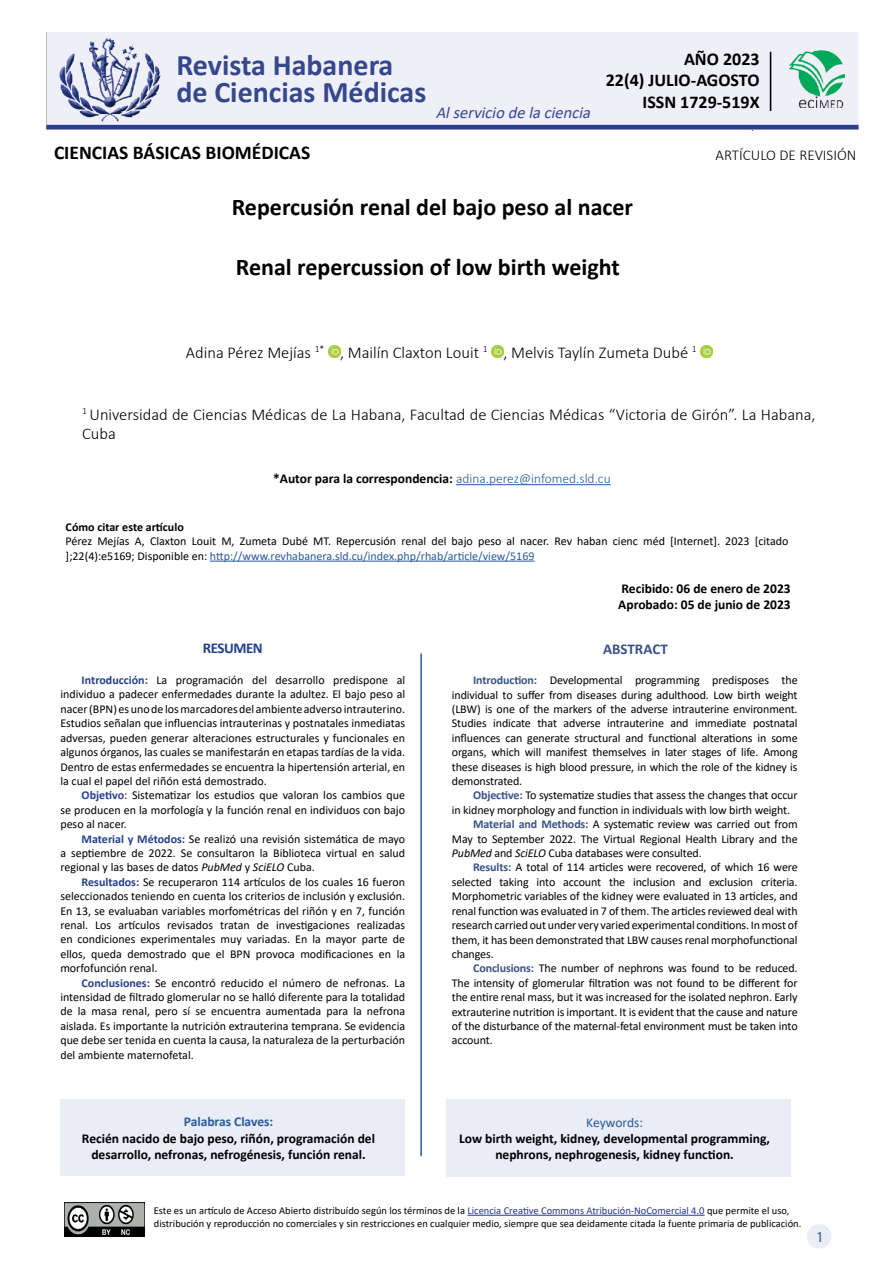
<style>
.page{position:relative;width:893px;height:1263px;background:#fff}
.page>*{position:absolute;margin:0;border:0;box-sizing:border-box;transform-origin:0 0}
.t1{font:700 30px/27px "Calibri";color:#36488c}
.t2{font:700 24px "Calibri";color:#000}
.t3{font:700 19.5px "Calibri";color:#000}
.t4{font:700 18px/21.6px "Calibri";color:#000;text-align:right}
.t5{font:300 16.5px/19.8px "Calibri";color:#000}
.t6{font:italic 16.5px "Calibri";color:#36488c}
.t7{font:300 15px "Calibri";color:#000}
.t8{font:700 15px "Calibri";color:#395288}
.t9{font:700 15px "Calibri";letter-spacing:-.03em;color:#243f8e}
.t10{font:15px "Myriad Pro";color:#275b9b}
.t11{font:700 13.5px/16.2px "Calibri";color:#000;text-align:center}
.t12{font:700 13.5px "Calibri";color:#275b9b}
.t13{font:13.5px "Calibri";letter-spacing:-.005em;color:#275b9b}
.t14{font:12px/14.4px "Calibri";letter-spacing:-.01em;color:#000;text-align:justify}
.t15{font:700 12px "Calibri";color:#000}
.t16{font:10.5px/12.6px "Calibri";color:#000}
.s1{font-weight:300;color:#275b9b}
.s2{color:#275b9b}
.s3{font-weight:700;color:#243f8e}
.s4{font-style:italic}
.s5{font-weight:700;color:#395288}
.s6{color:#283583}
</style>
<div class="page">
<div style="left:807px;top:1224px;width:24px;height:24px;background:#eaecf6;border-radius:50%"></div>
<img style="left:65px;top:1202px;width:80px;height:34px">
<hr style="left:467px;top:1215px;width:238px;height:1px;background:#283583">
<img style="left:47px;top:33px;width:812px;height:97px">
<hr style="left:420px;top:653px;width:2px;height:503px;background:#275b9b">
<svg style="left:328px;top:346px;width:12px;height:12px"></svg>
<svg style="left:491px;top:346px;width:12px;height:12px"></svg>
<svg style="left:701px;top:346px;width:11px;height:12px"></svg>
<hr style="left:456px;top:484px;width:155px;height:1px;background:#275b9b">
<div style="left:60px;top:1099px;width:345px;height:77px;background:#eaecf6"></div>
<div style="left:446px;top:1099px;width:345px;height:77px;background:#eaecf6"></div>
<hr style="left:210px;top:561px;width:324px;height:1px;background:#275b9b">
<h1 class="t1" style="left:176px;top:51px;width:251px">Revista Habanera de Ciencias Médicas</h1>
<h3 class="t4" style="left:606px;top:48px;width:155px">AÑO 2023<br>22(4) JULIO-AGOSTO<br>ISSN 1729-519X</h3>
<h3 class="t6" style="left:436px;top:101px;width:161px">Alserviciodelaciencia</h3>
<h3 class="t3" style="left:54px;top:138px;width:258px">CIENCIAS BÁSICAS BIOMÉDICAS</h3>
<p class="t7" style="left:716px;top:145px;width:142px">ARTÍCULO DE REVISIÓN</p>
<h2 class="t2" style="left:232px;top:190px;width:403px">Repercusión renal del bajo peso al nacer</h2>
<h2 class="t2" style="left:236px;top:250px;width:385px">Renal repercussion of low birth weight</h2>
<h3 class="t4" style="left:529px;top:64px;width:215px">21(5) SEPTIEMBRE-OCTUBRE</h3>
<h3 class="t5" style="left:186px;top:342px;width:512px">Adina Pérez Mejías <sup>1*</sup> , Mailín Claxton Louit <sup>1</sup> , Melvis Taylín Zumeta Dubé <sup>1</sup></h3>
<h3 class="t5" style="left:82px;top:404px;width:735px"><sup>1</sup> Universidad de Ciencias Médicas de La Habana, Facultad de Ciencias Médicas “Victoria de Girón”. La Habana,<br>Cuba</h3>
<p class="t11" style="left:273px;top:470px;width:339px">*Autor para la correspondencia: <span class="s1">adina.perez@infomed.sld.cu</span></p>
<p class="t15" style="left:66px;top:518px;width:120px">Cómo citar este artículo</p>
<p class="t14" style="left:66px;top:534px;width:724px">Pérez Mejías A, Claxton Louit M, Zumeta Dubé MT. Repercusión renal del bajo peso al nacer. Rev haban cienc méd [Internet]. 2023 [citado ];22(4):e5169; Disponible en: <span class="s2">http://www.revhabanera.sld.cu/index.php/rhab/article/view/5169</span></p>
<p class="t9" style="left:203px;top:638px;width:62px">RESUMEN</p>
<p class="t14" style="left:60px;top:673px;width:346px;text-indent:21px"><span class="s3">Introducción:</span> La programación del desarrollo predispone al individuo a padecer enfermedades durante la adultez. El bajo peso al nacer (BPN) es uno de los marcadores del ambiente adverso intrauterino.<br>Estudios señalan que influencias intrauterinas y postnatales inmediatas adversas, pueden generar alteraciones estructurales y funcionales en algunos órganos, las cuales se manifestarán en etapas tardías de la vida.<br>Dentro de estas enfermedades se encuentra la hipertensión arterial, en la cual el papel del riñón está demostrado.</p>
<p class="t14" style="left:60px;top:788px;width:346px;text-indent:21px"><span class="s3">Objetivo</span>: Sistematizar los estudios que valoran los cambios que se producen en la morfología y la función renal en individuos con bajo peso al nacer.</p>
<p class="t14" style="left:60px;top:831px;width:346px;text-indent:21px"><span class="s3">Material y Métodos:</span> Se realizó una revisión sistemática de mayo a septiembre de 2022. Se consultaron la Biblioteca virtual en salud regional y las bases de datos <span class="s4">PubMed</span> y <span class="s4">SciELO</span> Cuba.</p>
<p class="t14" style="left:60px;top:874px;width:346px;text-indent:21px"><span class="s3">Resultados:</span> Se recuperaron 114 artículos de los cuales 16 fueron seleccionados teniendo en cuenta los criterios de inclusión y exclusión.<br>En 13, se evaluaban variables morfométricas del riñón y en 7, función renal. Los artículos revisados tratan de investigaciones realizadas en condiciones experimentales muy variadas. En la mayor parte de ellos, queda demostrado que el BPN provoca modificaciones en la morfofunción renal.</p>
<p class="t14" style="left:60px;top:975px;width:346px;text-indent:21px"><span class="s3">Conclusiones:</span> Se encontró reducido el número de nefronas. La intensidad de filtrado glomerular no se halló diferente para la totalidad de la masa renal, pero sí se encuentra aumentada para la nefrona aislada. Es importante la nutrición extrauterina temprana. Se evidencia que debe ser tenida en cuenta la causa, la naturaleza de la perturbación del ambiente maternofetal.</p>
<p class="t12" style="left:184px;top:1112px;width:91px">Palabras Claves:</p>
<p class="t11" style="left:82px;top:1130px;width:295px">Recién nacido de bajo peso, riñón, programación del desarrollo, nefronas, nefrogénesis, función renal.</p>
<p class="t11" style="left:618px;top:580px;width:174px;text-align:left">Recibido: 06 de enero de 2023<br>Aprobado: 05 de junio de 2023</p>
<p class="t8" style="left:603px;top:638px;width:66px">ABSTRACT</p>
<p class="t14" style="left:452px;top:673px;width:347px;text-indent:21px"><span class="s5">Introduction:</span> Developmental programming predisposes the individual to suffer from diseases during adulthood. Low birth weight (LBW) is one of the markers of the adverse intrauterine environment.<br>Studies indicate that adverse intrauterine and immediate postnatal influences can generate structural and functional alterations in some organs, which will manifest themselves in later stages of life. Among these diseases is high blood pressure, in which the role of the kidney is demonstrated.</p>
<p class="t14" style="left:473px;top:788px;width:326px"><span class="s5">Objective:</span> To systematize studies that assess the changes that occur</p>
<p class="t14" style="left:452px;top:802px;width:340px">in kidney morphology and function in individuals with low birth weight.</p>
<p class="t14" style="left:473px;top:817px;width:326px"><span class="s5">Material and Methods:</span> A systematic review was carried out from</p>
<p class="t14" style="left:452px;top:831px;width:347px">May to September 2022. The Virtual Regional Health Library and the</p>
<p class="t14" style="left:452px;top:845px;width:251px"><span class="s4">PubMed</span> and <span class="s4">SciELO</span> Cuba databases were consulted.</p>
<p class="t14" style="left:473px;top:860px;width:326px"><span class="s5">Results:</span> A total of 114 articles were recovered, of which 16 were</p>
<p class="t14" style="left:452px;top:874px;width:347px">selected taking into account the inclusion and exclusion criteria.</p>
<p class="t14" style="left:452px;top:889px;width:347px">Morphometric variables of the kidney were evaluated in 13 articles, and</p>
<p class="t14" style="left:452px;top:903px;width:347px">renal function was evaluated in 7 of them. The articles reviewed deal with</p>
<p class="t14" style="left:452px;top:917px;width:347px">research carried out under very varied experimental conditions. In most of</p>
<p class="t14" style="left:452px;top:932px;width:347px">them, it has been demonstrated that LBW causes renal morphofunctional</p>
<p class="t14" style="left:452px;top:946px;width:43px">changes.</p>
<p class="t14" style="left:473px;top:961px;width:326px"><span class="s5">Conclusions:</span> The number of nephrons was found to be reduced.</p>
<p class="t14" style="left:452px;top:975px;width:347px">The intensity of glomerular filtration was not found to be different for</p>
<p class="t14" style="left:452px;top:989px;width:347px">the entire renal mass, but it was increased for the isolated nephron. Early</p>
<p class="t14" style="left:452px;top:1004px;width:347px">extrauterine nutrition is important. It is evident that the cause and nature</p>
<p class="t14" style="left:452px;top:1018px;width:347px">of the disturbance of the maternal-fetal environment must be taken into</p>
<p class="t14" style="left:452px;top:1033px;width:42px">account.</p>
<p class="t13" style="left:586px;top:1113px;width:58px">Keywords:</p>
<p class="t11" style="left:459px;top:1130px;width:312px">Low birth weight, kidney, developmental programming, nephrons, nephrogenesis, kidney function.</p>
<p class="t16" style="left:154px;top:1204px;width:649px">Este es un artículo de Acceso Abierto distribuído según los términos de la <span class="s6">Licencia Creative Commons Atribución-NoComercial 4.0</span> que permite el uso, distribución y reproducción no comerciales y sin restricciones en cualquier medio, siempre que sea deidamente citada la fuente primaria de publicación.</p>
<p class="t10" style="left:816px;top:1228px;width:9px">1</p>
</div>
